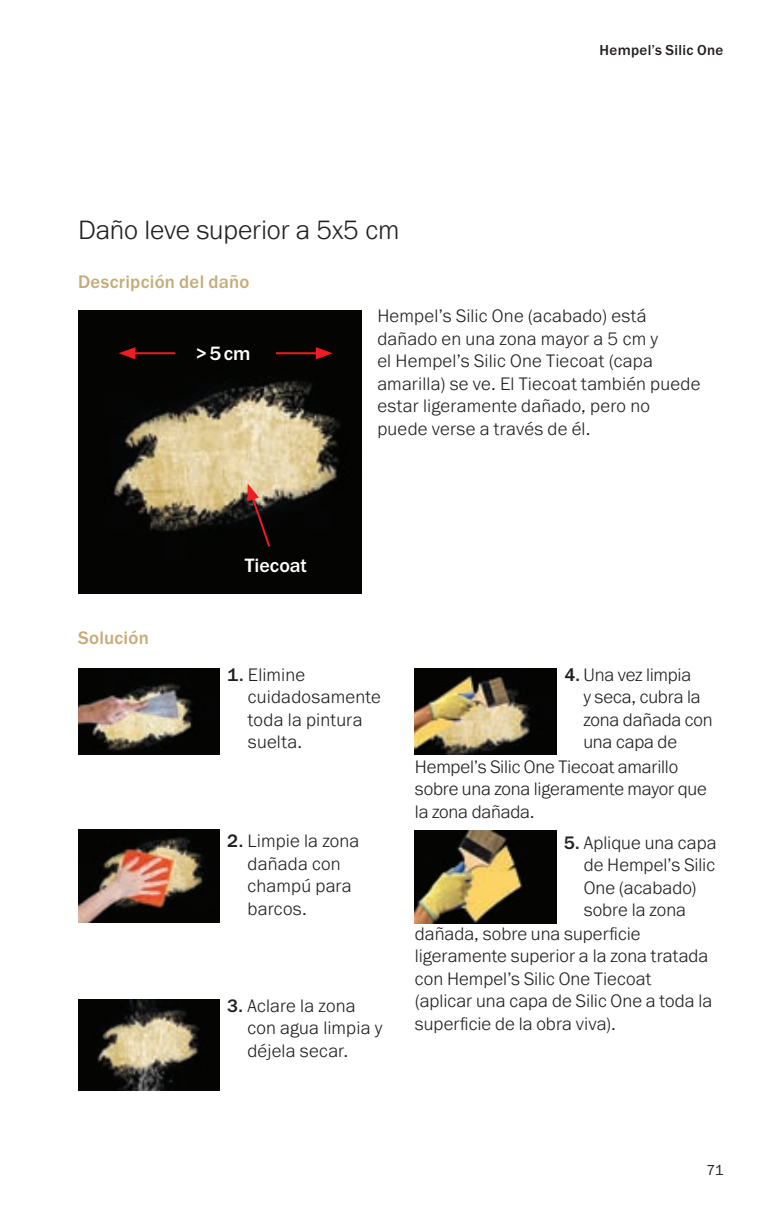
<style>
.page{position:relative;width:759px;height:1205px;background:#fff}
.page>*{position:absolute;margin:0;border:0;box-sizing:border-box;transform-origin:0 0}
._2_Subhead_B{font:300 27.5px "Franklin Gothic URW";letter-spacing:-.005em;color:#231f20}
.t1{font:500 20px "Franklin Gothic URW";color:#fff}
.Damage_Text{font:300 18.75px/22.5px "Franklin Gothic URW";letter-spacing:.005em;color:#231f20}
._2_Subhead{font:500 18.75px "Franklin Gothic URW";letter-spacing:.015em;color:#c5ab77}
.Damage_Subhead{font:500 18.75px "Franklin Gothic URW";letter-spacing:.015em;color:#c5ab77}
.t2{font:500 15px "Franklin Gothic URW";letter-spacing:.02em;color:#231f20}
.t3{font:15px "Franklin Gothic URW Boo";color:#231f20}
.s1{font-weight:500}
</style>
<div class="page">
<img style="left:78px;top:668px;width:142px;height:86px">
<img style="left:78px;top:829px;width:142px;height:93px">
<img style="left:78px;top:999px;width:142px;height:91px">
<img style="left:415px;top:668px;width:141px;height:87px">
<img style="left:415px;top:830px;width:141px;height:93px">
<div style="left:78px;top:310px;width:283px;height:283px;background:#040503"></div>
<img style="left:113px;top:347px;width:227px;height:185px">
<svg style="left:247px;top:483px;width:25px;height:64px"></svg>
<hr style="left:131px;top:352px;width:44px;height:2px;background:#ee1d23">
<svg style="left:118px;top:347px;width:17px;height:12px"></svg>
<hr style="left:276px;top:352px;width:43px;height:2px;background:#ee1d23">
<svg style="left:316px;top:347px;width:16px;height:12px"></svg>
<p class="_2_Subhead_B" style="left:78px;top:213px;width:323px">Daño leve superior a 5x5 cm</p>
<p class="_2_Subhead" style="left:78px;top:270px;width:173px">Descripción del daño</p>
<p class="t2" style="left:599px;top:40px;width:125px">Hempel’s Silic One</p>
<p class="Damage_Subhead" style="left:78px;top:626px;width:72px">Solución</p>
<p class="t1" style="left:195px;top:341px;width:57px">&gt;5cm</p>
<p class="t1" style="left:245px;top:553px;width:64px">Tiecoat</p>
<p class="Damage_Text" style="left:377px;top:304px;width:324px">Hempel’s Silic One (acabado) está dañado en una zona mayor a 5 cm y<br>el Hempel’s Silic One Tiecoat (capa amarilla) se ve. El Tiecoat también puede estar ligeramente dañado, pero no puede verse a través de él.</p>
<p class="Damage_Text" style="left:248px;top:663px;width:134px;text-indent:-21px"><span class="s1">1.</span> Elimine cuidadosamente toda la pintura suelta.</p>
<p class="Damage_Text" style="left:247px;top:829px;width:113px;text-indent:-20px"><span class="s1">2.</span> Limpie la zona dañada con champú para barcos.</p>
<p class="Damage_Text" style="left:247px;top:994px;width:137px;text-indent:-20px"><span class="s1">3.</span> Aclare la zona con agua limpia y déjela secar.</p>
<p class="Damage_Text" style="left:583px;top:663px;width:131px;text-indent:-19px"><span class="s1">4.</span> Una vez limpia<br>y seca, cubra la zona dañada con una capa de</p>
<p class="Damage_Text" style="left:415px;top:755px;width:293px">Hempel’s Silic One Tiecoat amarillo sobre una zona ligeramente mayor que la zona dañada.</p>
<p class="Damage_Text" style="left:583px;top:831px;width:134px;text-indent:-20px"><span class="s1">5.</span> Aplique una capa de Hempel’s Silic<br>One (acabado) sobre la zona</p>
<p class="Damage_Text" style="left:415px;top:922px;width:299px">dañada, sobre una superficie ligeramente superior a la zona tratada con Hempel’s Silic One Tiecoat (aplicar una capa de Silic One a toda la superficie de la obra viva).</p>
<p class="t3" style="left:706px;top:1160px;width:18px">71</p>
</div>
